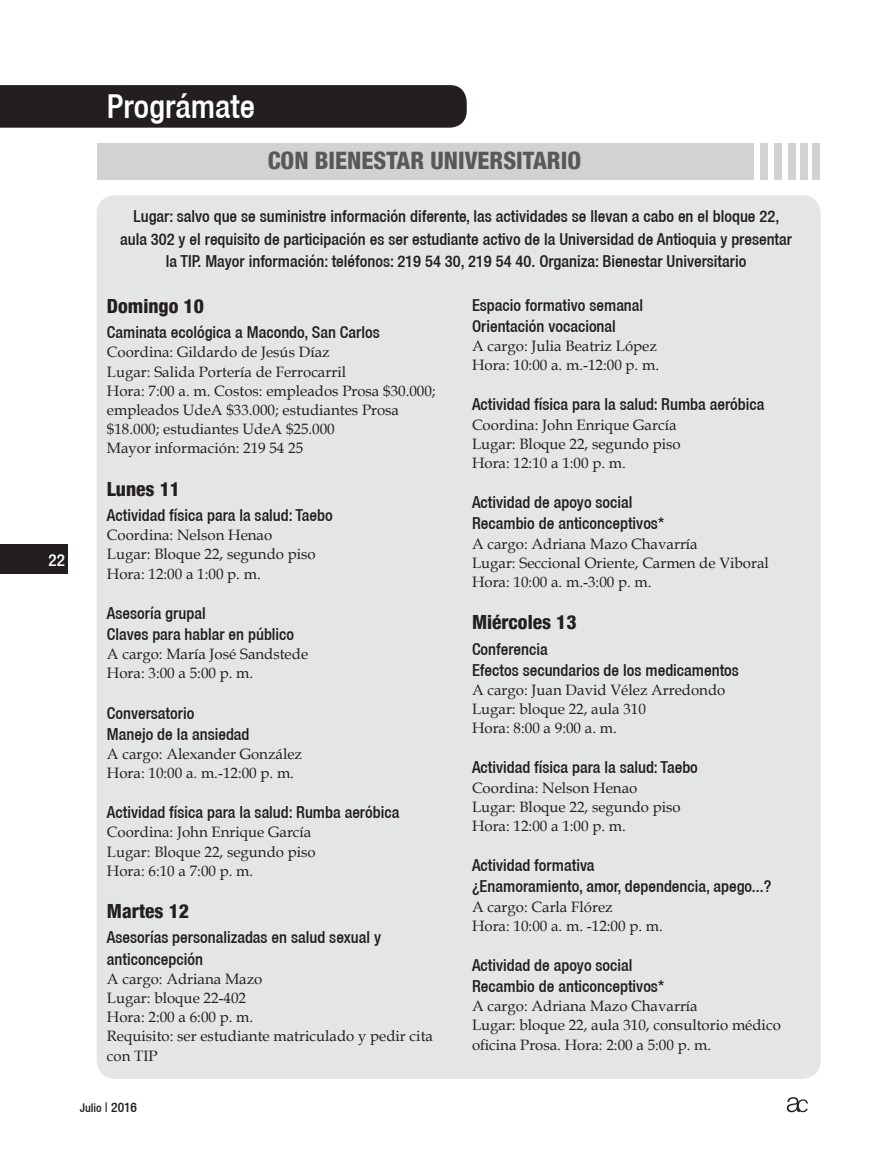
<style>
.page{position:relative;width:893px;height:1149px;background:#fff}
.page>*{position:absolute;margin:0;border:0;box-sizing:border-box;transform-origin:0 0}
.t1{font:500 condensed 33px "Helvetica 67";color:#fff}
.t2{font:800 condensed 24px "Helvetica 87";color:#57585a}
.t3{font:800 condensed 19.5px "Helvetica 87";color:#231f20}
.t4{font:500 condensed 16.95px "Helvetica 67";color:#fff}
.t5{font:500 condensed 16.5px/21px "Helvetica 67";color:#231f20}
.t6{font:15px/19.2px "Book Antiqua";color:#231f20}
.t7{font:500 condensed 12px "Helvetica 67";color:#231f20}
.s1{font-size:13.5px}
</style>
<div class="page">
<div style="left:0;top:544px;width:68px;height:29px;background:#231f20"></div>
<svg style="left:787px;top:1097px;width:21px;height:14px"></svg>
<div style="left:97px;top:195px;width:724px;height:883px;background:#e4e5e7;border-radius:18px"></div>
<div style="left:97px;top:143px;width:657px;height:37px;background:#d1d2d4"></div>
<div style="left:812px;top:143px;width:7px;height:37px;background:#d1d2d4"></div>
<div style="left:800px;top:143px;width:7px;height:37px;background:#d1d2d4"></div>
<div style="left:788px;top:143px;width:7px;height:37px;background:#d1d2d4"></div>
<div style="left:774px;top:143px;width:8px;height:37px;background:#d1d2d4"></div>
<div style="left:761px;top:143px;width:7px;height:37px;background:#d1d2d4"></div>
<div style="left:0;top:85px;width:467px;height:43px;background:#231f20"></div>
<p class="t4" style="left:49px;top:549px;width:18px">22</p>
<h1 class="t1" style="left:107px;top:87px;width:150px">Prográmate</h1>
<h2 class="t2" style="left:268px;top:145px;width:315px">CON BIENESTAR UNIVERSITARIO</h2>
<p class="t5" style="left:120px;top:205px;width:673px;line-height:22.5px;text-align:center">Lugar: salvo que se suministre información diferente, las actividades se llevan a cabo en el bloque 22, aula 302 y el requisito de participación es ser estudiante activo de la Universidad de Antioquia y presentar la TIP. Mayor información: teléfonos: 219 54 30, 219 54 40. Organiza: Bienestar Universitario</p>
<h3 class="t3" style="left:107px;top:294px;width:98px">Domingo 10</h3>
<p class="t5" style="left:107px;top:321px;width:274px">Caminata ecológica a Macondo, San Carlos</p>
<p class="t6" style="left:107px;top:342px;width:330px">Coordina: Gildardo de Jesús Díaz<br>Lugar: Salida Portería de Ferrocarril<br>Hora: 7:00 a. m. Costos: empleados Prosa $30.000; empleados UdeA $33.000; estudiantes Prosa $18.000; estudiantes UdeA $25.000<br>Mayor información: 219 54 25</p>
<h3 class="t3" style="left:107px;top:476px;width:75px">Lunes 11</h3>
<p class="t5" style="left:107px;top:504px;width:227px">Actividad física para la salud: Taebo</p>
<p class="t6" style="left:107px;top:525px;width:210px">Coordina: Nelson Henao<br>Lugar: Bloque 22, segundo piso<br>Hora: 12:00 a 1:00 p. m.</p>
<p class="t5" style="left:107px;top:602px;width:189px">Asesoría grupal<br>Claves para hablar en público</p>
<p class="t6" style="left:107px;top:644px;width:203px">A cargo: María José Sandstede<br>Hora: 3:00 a 5:00 p. m.</p>
<p class="t5" style="left:107px;top:701px;width:144px">Conversatorio<br>Manejo de la ansiedad</p>
<p class="t6" style="left:107px;top:743px;width:197px">A cargo: Alexander González<br>Hora: 10:00 a. m.-12:00 p. m.</p>
<p class="t5" style="left:107px;top:801px;width:294px">Actividad física para la salud: Rumba aeróbica</p>
<p class="t6" style="left:107px;top:822px;width:210px">Coordina: John Enrique García<br>Lugar: Bloque 22, segundo piso<br>Hora: 6:10 a 7:00 p. m.</p>
<h3 class="t3" style="left:107px;top:898px;width:84px">Martes 12</h3>
<p class="t5" style="left:107px;top:926px;width:276px">Asesorías personalizadas en salud sexual y anticoncepción</p>
<p class="t6" style="left:107px;top:968px;width:328px">A cargo: Adriana Mazo<br>Lugar: bloque 22-402<br>Hora: 2:00 a 6:00 p. m.<br>Requisito: ser estudiante matriculado y pedir cita con TIP</p>
<p class="t5" style="left:472px;top:294px;width:173px">Espacio formativo semanal<br>Orientación vocacional</p>
<p class="t6" style="left:472px;top:336px;width:189px">A cargo: Julia Beatriz López<br>Hora: 10:00 a. m.-12:00 p. m.</p>
<p class="t5" style="left:472px;top:394px;width:294px">Actividad física para la salud: Rumba aeróbica</p>
<p class="t6" style="left:472px;top:414px;width:210px">Coordina: John Enrique García<br>Lugar: Bloque 22, segundo piso<br>Hora: 12:10 a 1:00 p. m.</p>
<p class="t5" style="left:472px;top:491px;width:194px">Actividad de apoyo social<br>Recambio de anticonceptivos*</p>
<p class="t6" style="left:472px;top:533px;width:298px">A cargo: Adriana Mazo Chavarría<br>Lugar: Seccional Oriente, Carmen de Viboral<br>Hora: 10:00 a. m.-3:00 p. m.</p>
<h3 class="t3" style="left:472px;top:610px;width:106px">Miércoles 13</h3>
<p class="t5" style="left:472px;top:637px;width:268px">Conferencia<br>Efectos secundarios de los medicamentos</p>
<p class="t6" style="left:472px;top:679px;width:255px">A cargo: Juan David Vélez Arredondo<br>Lugar: bloque 22, aula 310<br>Hora: 8:00 a 9:00 a. m.</p>
<p class="t5" style="left:472px;top:756px;width:227px">Actividad física para la salud: Taebo</p>
<p class="t6" style="left:472px;top:777px;width:210px">Coordina: Nelson Henao<br>Lugar: Bloque 22, segundo piso<br>Hora: 12:00 a 1:00 p. m.</p>
<p class="t5" style="left:472px;top:854px;width:301px">Actividad formativa<br>¿Enamoramiento, amor, dependencia, apego...?</p>
<p class="t6" style="left:472px;top:896px;width:192px">A cargo: Carla Flórez<br>Hora: 10:00 a. m. -12:00 p. m.</p>
<p class="t5" style="left:472px;top:954px;width:194px">Actividad de apoyo social<br>Recambio de anticonceptivos*</p>
<p class="t6" style="left:472px;top:995px;width:310px">A cargo: Adriana Mazo Chavarría<br>Lugar: bloque 22, aula 310, consultorio médico oficina Prosa. Hora: 2:00 a 5:00 p. m.</p>
<p class="t7" style="left:80px;top:1100px;width:59px">Julio <span class="s1">| 2016</span></p>
</div>
